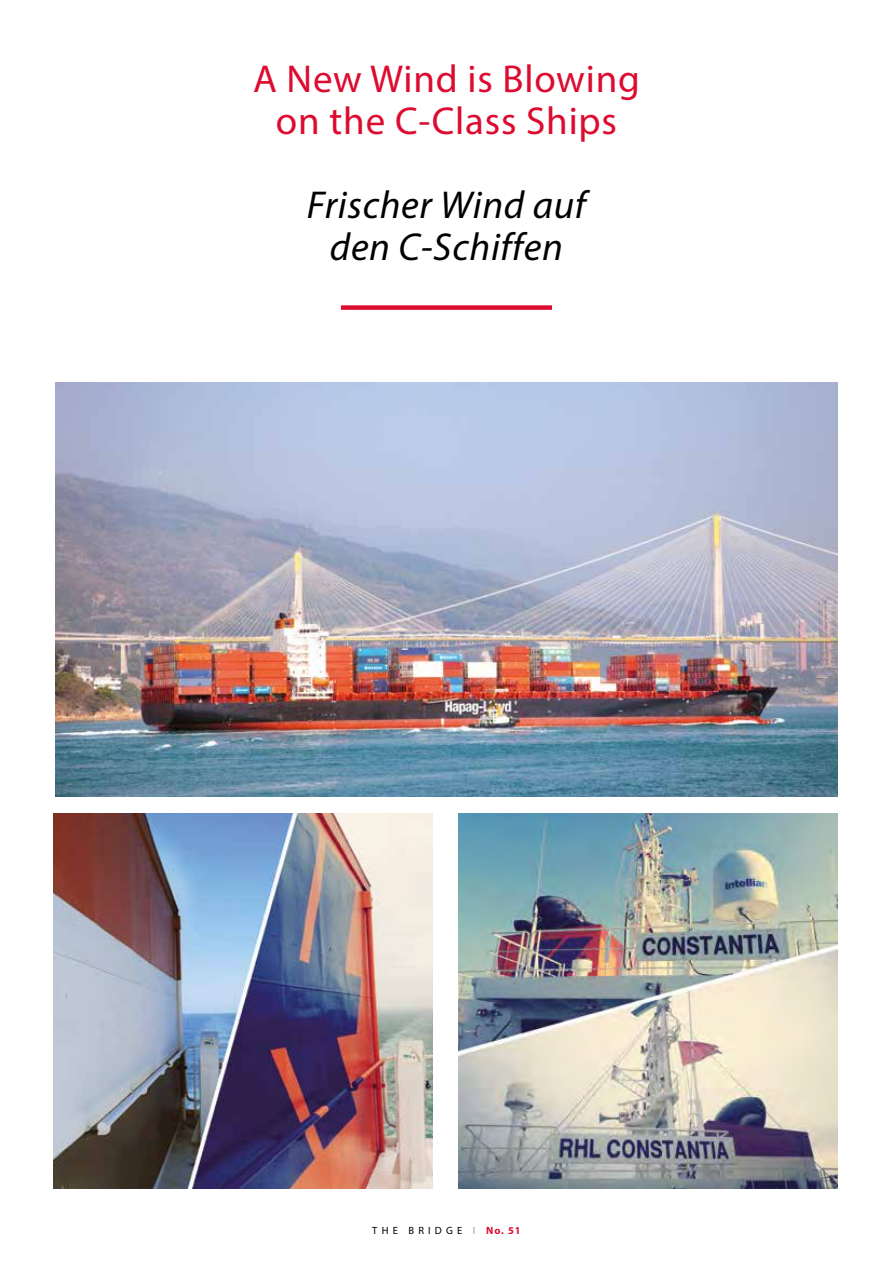
<style>
.page{position:relative;width:893px;height:1263px;background:#fff}
.page>*{position:absolute;margin:0;border:0;box-sizing:border-box;transform-origin:0 0}
.t1{font:39px/42px "Myriad Pro";letter-spacing:.02em;color:#dd0b2f;text-align:center}
.t2{font:italic 39px/42px "Myriad Pro";letter-spacing:.015em;color:#000;text-align:center}
.t3{font:10.5px "Myriad Pro";letter-spacing:.4em;color:#000}
.s1{color:#9d9d9c}
.s2{font-weight:700;color:#dd0b2f}
</style>
<div class="page">
<img style="left:459px;top:814px;width:378px;height:375px">
<img style="left:55px;top:383px;width:783px;height:413px">
<img style="left:54px;top:814px;width:378px;height:374px">
<div style="left:341px;top:305px;width:211px;height:5px;background:#dd0b2f"></div>
<p class="t1" style="left:253px;top:57px;width:388px">A New Wind is Blowing on the C-Class Ships</p>
<p class="t2" style="left:307px;top:183px;width:280px">Frischer Wind auf den C-Schiffen</p>
<p class="t3" style="left:372px;top:1224px;width:150px">THE BRIDGE <span class="s1">I</span> <span class="s2">No. 51</span></p>
</div>
